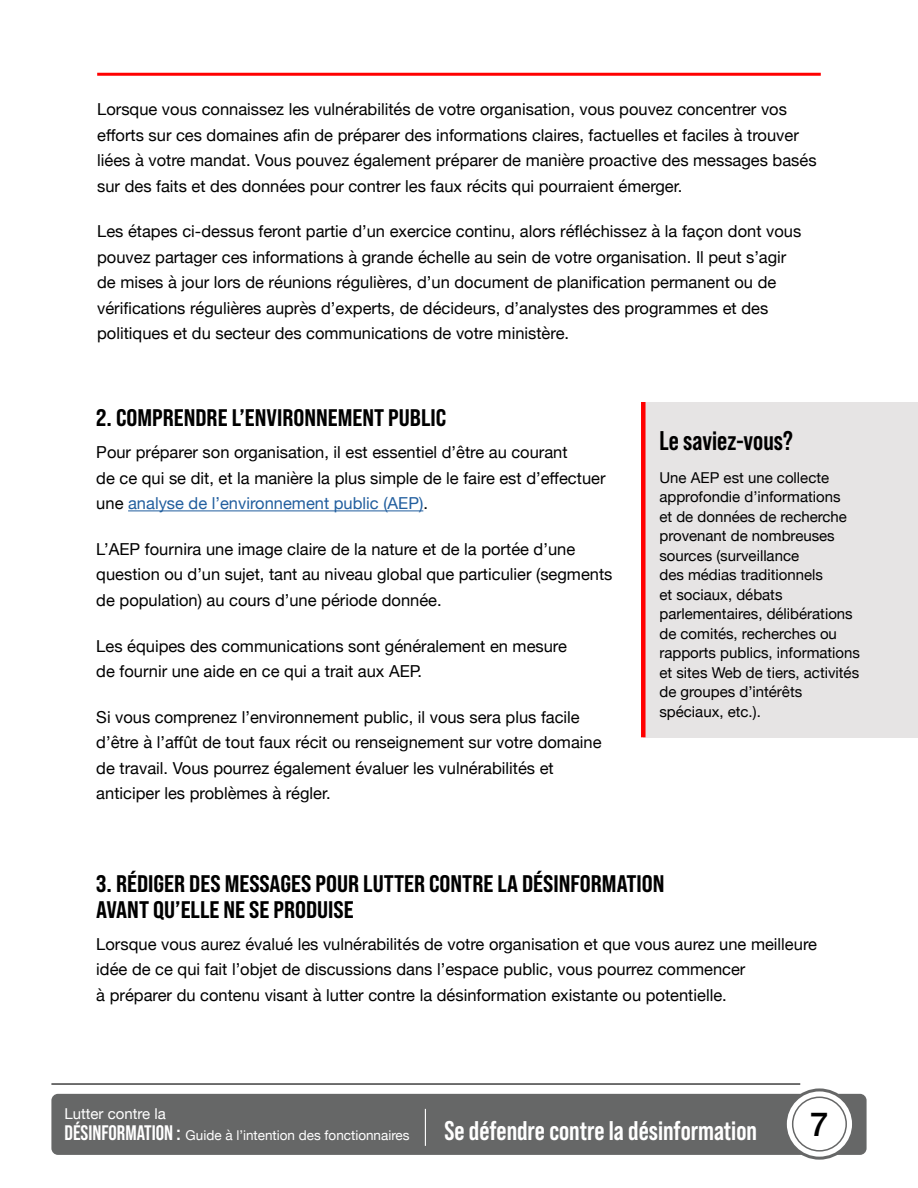
<style>
.page{position:relative;width:918px;height:1188px;background:#fff}
.page>*{position:absolute;margin:0;border:0;box-sizing:border-box;transform-origin:0 0}
.t1{font:500 33px "Helvetica Neue";color:#000}
.t2{font:700 27px "Bebas Neue Pro";color:#fff}
.t3{font:700 27px "Bebas Neue Pro";color:#000}
.t4{font:24px/25.5px "Bebas Neue Pro Sm E Eb";color:#000}
.t5{font:16.5px/25.5px "Helvetica Neue";color:#000}
.t6{font:15px/19.5px "Helvetica Neue";color:#000}
.t7{font:15px "Helvetica Neue";color:#fff}
.t8{font:13.5px "Helvetica Neue";color:#fff}
.s1{color:#215e9e}
.s2{font-family:"Bebas Neue Pro";font-weight:700;font-size:21px}
</style>
<div class="page">
<hr style="left:97px;top:73px;width:724px;height:3px;background:#f00">
<hr style="left:51px;top:1083px;width:749px;height:2px;background:#000">
<div style="left:51px;top:1094px;width:816px;height:61px;background:#666767;border-radius:7px"></div>
<hr style="left:425px;top:1109px;width:1px;height:37px;background:#fff">
<svg style="left:785px;top:1090px;width:69px;height:68px;background:#eeefef"></svg>
<div style="left:784px;top:1088px;width:71px;height:72px;border:3px solid #666767;border-radius:50%"></div>
<div style="left:792px;top:1097px;width:55px;height:55px;border:2px solid #666767;border-radius:50%"></div>
<hr style="left:128px;top:510px;width:295px;height:1px;background:#215e9e">
<div style="left:643px;top:402px;width:275px;height:335px;background:#e6e4e4"></div>
<div style="left:641px;top:402px;width:5px;height:335px;background:#f00"></div>
<p class="t5" style="left:97px;top:97px;width:721px">Lorsque vous connaissez les vulnérabilités de votre organisation, vous pouvez concentrer vos efforts sur ces domaines afin de préparer des informations claires, factuelles et faciles à trouver liées à votre mandat. Vous pouvez également préparer de manière proactive des messages basés sur des faits et des données pour contrer les faux récits qui pourraient émerger.</p>
<p class="t5" style="left:97px;top:220px;width:706px">Les étapes ci-dessus feront partie d’un exercice continu, alors réfléchissez à la façon dont vous pouvez partager ces informations à grande échelle au sein de votre organisation. Il peut s’agir de mises à jour lors de réunions régulières, d’un document de planification permanent ou de vérifications régulières auprès d’experts, de décideurs, d’analystes des programmes et des politiques et du secteur des communications de votre ministère.</p>
<h3 class="t4" style="left:96px;top:404px;width:351px">2. COMPRENDRE L’ENVIRONNEMENT PUBLIC</h3>
<p class="t5" style="left:96px;top:441px;width:511px">Pour préparer son organisation, il est essentiel d’être au courant<br>de ce qui se dit, et la manière la plus simple de le faire est d’effectuer une <span class="s1">analyse de l’environnement public (AEP)</span>.</p>
<p class="t5" style="left:96px;top:537px;width:518px">L’AEP fournira une image claire de la nature et de la portée d’une question ou d’un sujet, tant au niveau global que particulier (segments de population) au cours d’une période donnée.</p>
<p class="t5" style="left:96px;top:634px;width:472px">Les équipes des communications sont généralement en mesure de fournir une aide en ce qui a trait aux AEP.</p>
<p class="t5" style="left:96px;top:705px;width:507px">Si vous comprenez l’environnement public, il vous sera plus facile d’être à l’affût de tout faux récit ou renseignement sur votre domaine de travail. Vous pourrez également évaluer les vulnérabilités et anticiper les problèmes à régler.</p>
<h2 class="t3" style="left:659px;top:425px;width:135px">Le saviez-vous?</h2>
<p class="t6" style="left:659px;top:468px;width:202px">Une AEP est une collecte approfondie d’informations<br>et de données de recherche provenant de nombreuses sources (surveillance<br>des médias traditionnels<br>et sociaux, débats parlementaires, délibérations de comités, recherches ou rapports publics, informations et sites Web de tiers, activités de groupes d’intérêts spéciaux, etc.).</p>
<h3 class="t4" style="left:96px;top:871px;width:570px">3. RÉDIGER DES MESSAGES POUR LUTTER CONTRE LA DÉSINFORMATION<br>AVANT QU’ELLE NE SE PRODUISE</h3>
<p class="t5" style="left:96px;top:932px;width:722px">Lorsque vous aurez évalué les vulnérabilités de votre organisation et que vous aurez une meilleure idée de ce qui fait l’objet de discussions dans l’espace public, vous pourrez commencer<br>à préparer du contenu visant à lutter contre la désinformation existante ou potentielle.</p>
<p class="t7" style="left:64px;top:1103px;width:103px">Lutter contre la</p>
<p class="t8" style="left:64px;top:1126px;width:347px"><span class="s2">DÉSINFORMATION :</span> Guide à l’intention des fonctionnaires</p>
<h2 class="t2" style="left:444px;top:1115px;width:314px">Se défendre contre la désinformation</h2>
<h1 class="t1" style="left:810px;top:1097px;width:20px">7</h1>
</div>
